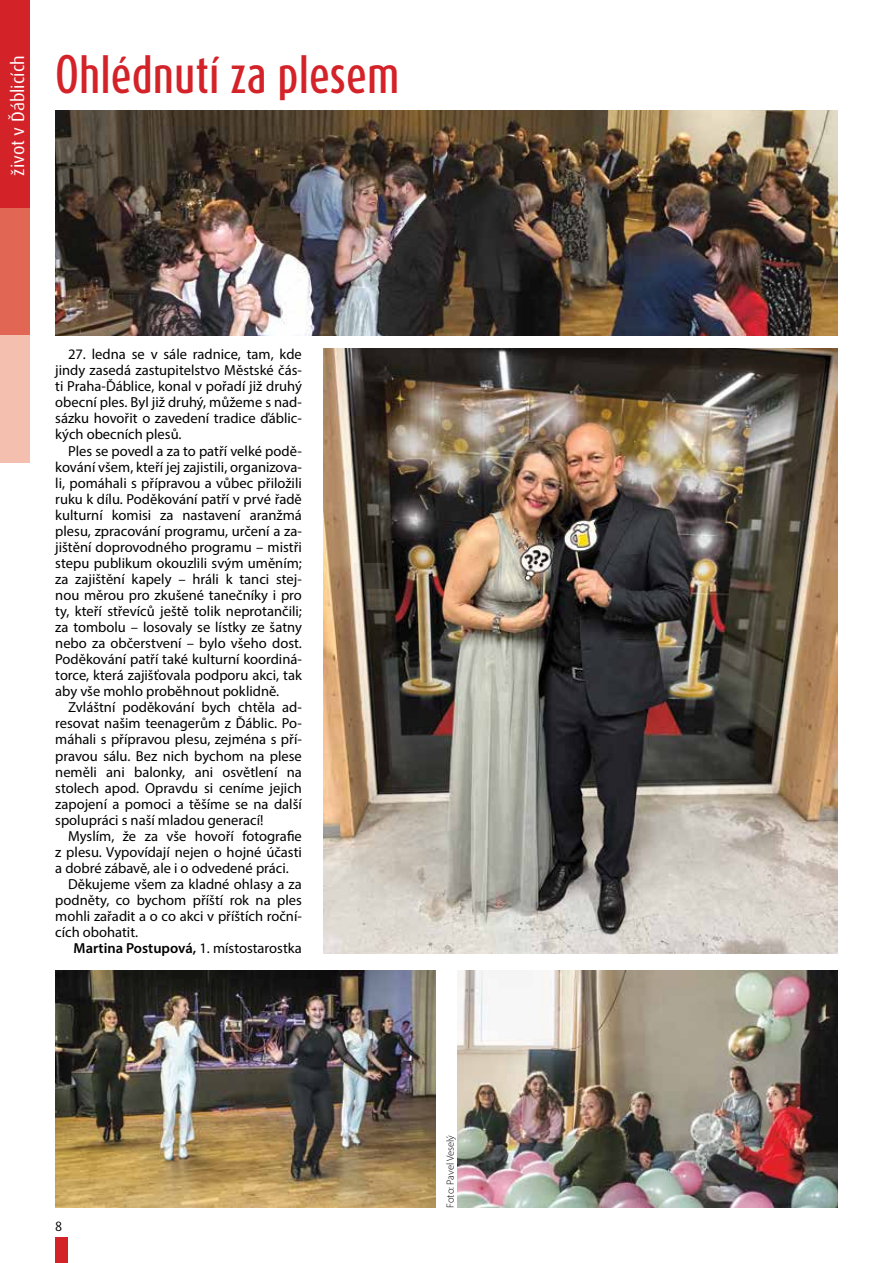
<style>
.page{position:relative;width:893px;height:1263px;background:#fff}
.page>*{position:absolute;margin:0;border:0;box-sizing:border-box;transform-origin:0 0}
.t1{font:500 45px "Dax Compact Pro";color:#d42229}
.t2{font:18px "Dax Pro";color:#fff}
.t3{font:14.55px/16px "Myriad Pro";color:#000;text-align:justify}
.t4{font:600 14.55px "Myriad Pro";color:#000}
.t5{font:13.5px "Dax Pro";color:#000}
.t6{font:300 10.5px "Myriad Pro";letter-spacing:-.005em;color:#000}
.s1{font-weight:400}
</style>
<div class="page">
<div style="left:0;top:0;width:30px;height:208px;background:#d42229"></div>
<div style="left:0;top:208px;width:30px;height:128px;background:#e16754"></div>
<div style="left:0;top:336px;width:30px;height:127px;background:#f4bfae"></div>
<div style="left:55px;top:1237px;width:13px;height:26px;background:#d42229"></div>
<img style="left:323px;top:349px;width:515px;height:604px">
<img style="left:457px;top:970px;width:381px;height:238px">
<img style="left:55px;top:970px;width:381px;height:238px">
<img style="left:55px;top:111px;width:783px;height:225px">
<p class="t2" style="left:6px;top:176px;width:122px;rotate:-90deg">život v Ďáblicích</p>
<h1 class="t1" style="left:55px;top:45px;width:346px">Ohlédnutí za plesem</h1>
<p class="t3" style="left:55px;top:346px;width:248px;text-indent:13px">27. ledna se v sále radnice, tam, kde jindy zasedá zastupitelstvo Městské čás&shy;ti Praha-Ďáblice, konal v pořadí již druhý obecní ples. Byl již druhý, můžeme s nad&shy;sázku hovořit o zavedení tradice ďáblic&shy;kých obecních plesů.</p>
<p class="t3" style="left:55px;top:442px;width:248px;text-indent:13px">Ples se povedl a za to patří velké podě&shy;kování všem, kteří jej zajistili, organizova&shy;li, pomáhali s přípravou a vůbec přiložili ruku k dílu. Poděkování patří v prvé řadě kulturní komisi za nastavení aranžmá plesu, zpracování programu, určení a za&shy;jištění doprovodného programu – mistři stepu publikum okouzlili svým uměním; za zajištění kapely – hráli k tanci stej&shy;nou měrou pro zkušené tanečníky i pro ty, kteří střevíců ještě tolik neprotančili; za tombolu – losovaly se lístky ze šatny nebo za občerstvení – bylo všeho dost.<br>Poděkování patří také kulturní koordiná&shy;torce, která zajišťovala podporu akci, tak aby vše mohlo proběhnout poklidně.</p>
<p class="t3" style="left:55px;top:699px;width:248px;text-indent:13px">Zvláštní poděkování bych chtěla ad&shy;resovat našim teenagerům z Ďáblic. Po&shy;máhali s přípravou plesu, zejména s pří&shy;pravou sálu. Bez nich bychom na plese neměli ani balonky, ani osvětlení na stolech apod. Opravdu si ceníme jejich zapojení a pomoci a těšíme se na další spolupráci s naší mladou generací!</p>
<p class="t3" style="left:68px;top:828px;width:235px">Myslím, že za vše hovoří fotografie</p>
<p class="t3" style="left:55px;top:844px;width:248px">z plesu. Vypovídají nejen o hojné účasti</p>
<p class="t3" style="left:55px;top:860px;width:235px">a dobré zábavě, ale i o odvedené práci.</p>
<p class="t3" style="left:68px;top:876px;width:235px">Děkujeme všem za kladné ohlasy a za</p>
<p class="t3" style="left:55px;top:892px;width:248px">podněty, co bychom příští rok na ples</p>
<p class="t3" style="left:55px;top:908px;width:248px">mohli zařadit a o co akci v příštích roční-</p>
<p class="t3" style="left:55px;top:924px;width:84px">cích obohatit.</p>
<p class="t4" style="left:74px;top:939px;width:230px">Martina Postupová, <span class="s1">1. místostarostka</span></p>
<p class="t5" style="left:55px;top:1218px;width:9px">8</p>
<p class="t6" style="left:444px;top:1208px;width:74px;rotate:-90deg">Foto: Pavel Veselý</p>
</div>
